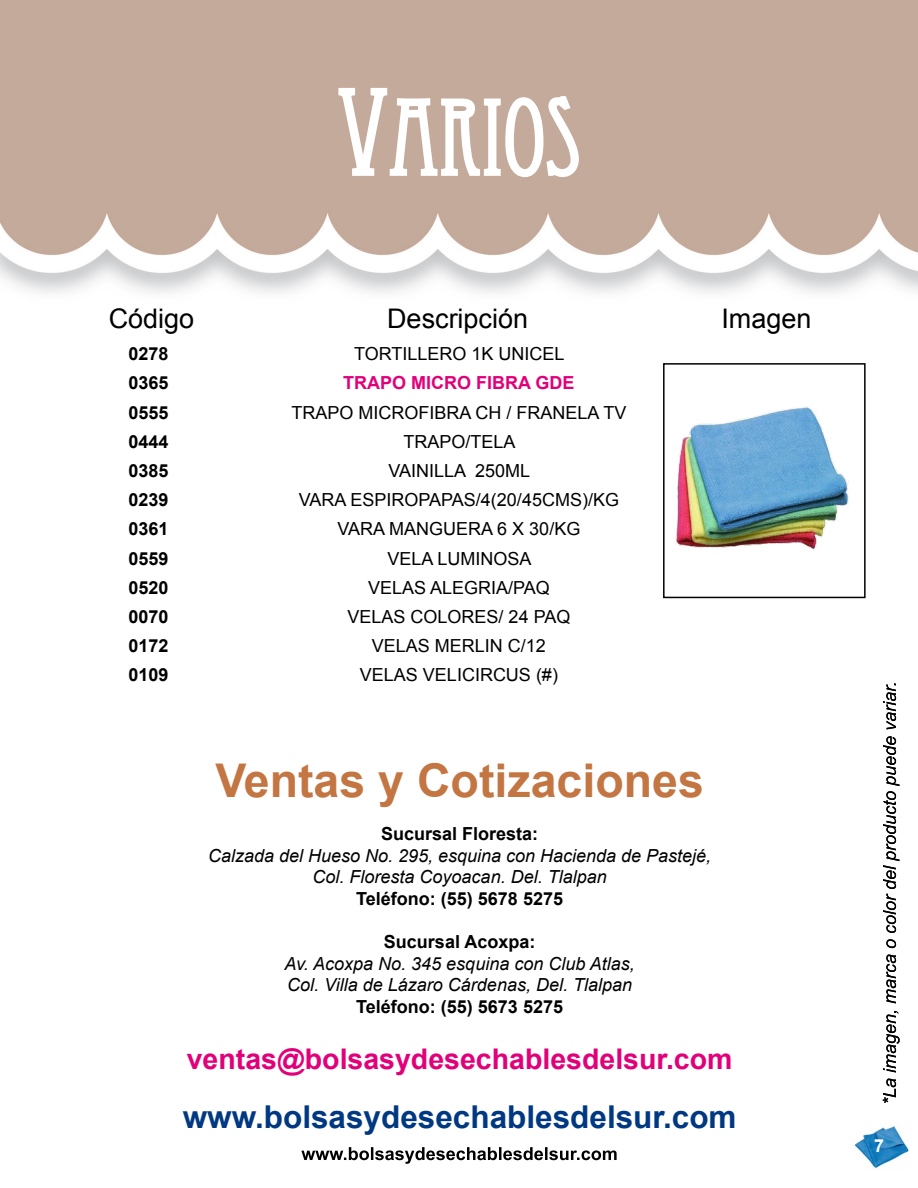
<style>
.page{position:relative;width:918px;height:1188px;background:#fff}
.page>*{position:absolute;margin:0;border:0;box-sizing:border-box;transform-origin:0 0}
.t1{font:105px "Eccentric Std";color:#fff}
.t2{font:700 46.5px "Arial";color:#c37542}
.t3{font:700 31.5px "Arial";color:#003882}
.t4{font:700 28.5px "Arial";color:#e2007a}
.t5{font:27px "Arial";color:#000}
.t6{font:18px "Arial";color:#000}
.t7{font:italic 18px/21.6px "Arial";color:#000;text-align:center}
.t8{font:700 18px "Arial";color:#000}
.t9{font:700 18px "Arial";color:#e2007a}
.t10{font:700 18px "Arial";color:#fff}
.s1{font-size:120px}
</style>
<div class="page">
<img style="left:1px;top:0;width:917px;height:1101px">
<svg style="left:337px;top:86px;width:243px;height:93px"></svg>
<img style="left:854px;top:1126px;width:55px;height:42px">
<svg style="left:883px;top:683px;width:17px;height:420px"></svg>
<svg style="left:301px;top:1147px;width:316px;height:17px"></svg>
<img style="left:675px;top:406px;width:177px;height:149px">
<div style="left:663px;top:363px;width:203px;height:235px;border:2px solid #000"></div>
<h1 class="t1" style="left:337px;top:77px;width:245px"><span class="s1">V</span>ARIOS</h1>
<h3 class="t5" style="left:109px;top:301px;width:87px">Código</h3>
<h3 class="t5" style="left:387px;top:301px;width:143px">Descripción</h3>
<h3 class="t5" style="left:721px;top:301px;width:92px">Imagen</h3>
<p class="t8" style="left:128px;top:342px;width:42px">0278</p>
<p class="t6" style="left:354px;top:342px;width:212px">TORTILLERO 1K UNICEL</p>
<p class="t8" style="left:128px;top:371px;width:42px">0365</p>
<p class="t9" style="left:343px;top:371px;width:233px">TRAPO MICRO FIBRA GDE</p>
<p class="t8" style="left:128px;top:400px;width:42px">0555</p>
<p class="t6" style="left:292px;top:400px;width:336px">TRAPO MICROFIBRA CH / FRANELA TV</p>
<p class="t8" style="left:128px;top:429px;width:42px">0444</p>
<p class="t6" style="left:403px;top:430px;width:114px">TRAPO/TELA</p>
<p class="t8" style="left:128px;top:459px;width:42px">0385</p>
<p class="t6" style="left:388px;top:459px;width:143px">VAINILLA 250ML</p>
<p class="t8" style="left:128px;top:488px;width:42px">0239</p>
<p class="t6" style="left:299px;top:488px;width:322px">VARA ESPIROPAPAS/4(20/45CMS)/KG</p>
<p class="t8" style="left:128px;top:517px;width:42px">0361</p>
<p class="t6" style="left:338px;top:517px;width:244px">VARA MANGUERA 6 X 30/KG</p>
<p class="t8" style="left:128px;top:546px;width:42px">0559</p>
<p class="t6" style="left:387px;top:546px;width:146px">VELA LUMINOSA</p>
<p class="t8" style="left:128px;top:575px;width:42px">0520</p>
<p class="t6" style="left:368px;top:576px;width:183px">VELAS ALEGRIA/PAQ</p>
<p class="t8" style="left:128px;top:605px;width:42px">0070</p>
<p class="t6" style="left:348px;top:605px;width:224px">VELAS COLORES/ 24 PAQ</p>
<p class="t8" style="left:128px;top:634px;width:42px">0172</p>
<p class="t6" style="left:372px;top:634px;width:176px">VELAS MERLIN C/12</p>
<p class="t8" style="left:128px;top:663px;width:42px">0109</p>
<p class="t6" style="left:360px;top:663px;width:200px">VELAS VELICIRCUS (#)</p>
<h2 class="t2" style="left:215px;top:749px;width:490px">Ventas y Cotizaciones</h2>
<p class="t8" style="left:381px;top:822px;width:159px">Sucursal Floresta:</p>
<p class="t7" style="left:208px;top:845px;width:505px">Calzada del Hueso No. 295, esquina con Hacienda de Pastejé,<br>Col. Floresta Coyoacan. Del. Tlalpan</p>
<p class="t8" style="left:356px;top:886px;width:208px">Teléfono: (55) 5678 5275</p>
<p class="t8" style="left:384px;top:930px;width:153px">Sucursal Acoxpa:</p>
<p class="t7" style="left:285px;top:953px;width:352px;text-align:left">Av. Acoxpa No. 345 esquina con Club Atlas,<br>Col. Villa de Lázaro Cárdenas, Del. Tlalpan</p>
<p class="t8" style="left:356px;top:994px;width:208px">Teléfono: (55) 5673 5275</p>
<h3 class="t4" style="left:187px;top:1040px;width:547px">ventas@bolsasydesechablesdelsur.com</h3>
<h3 class="t3" style="left:183px;top:1096px;width:555px">www.bolsasydesechablesdelsur.com</h3>
<p class="t10" style="left:874px;top:1134px;width:12px">7</p>
</div>
